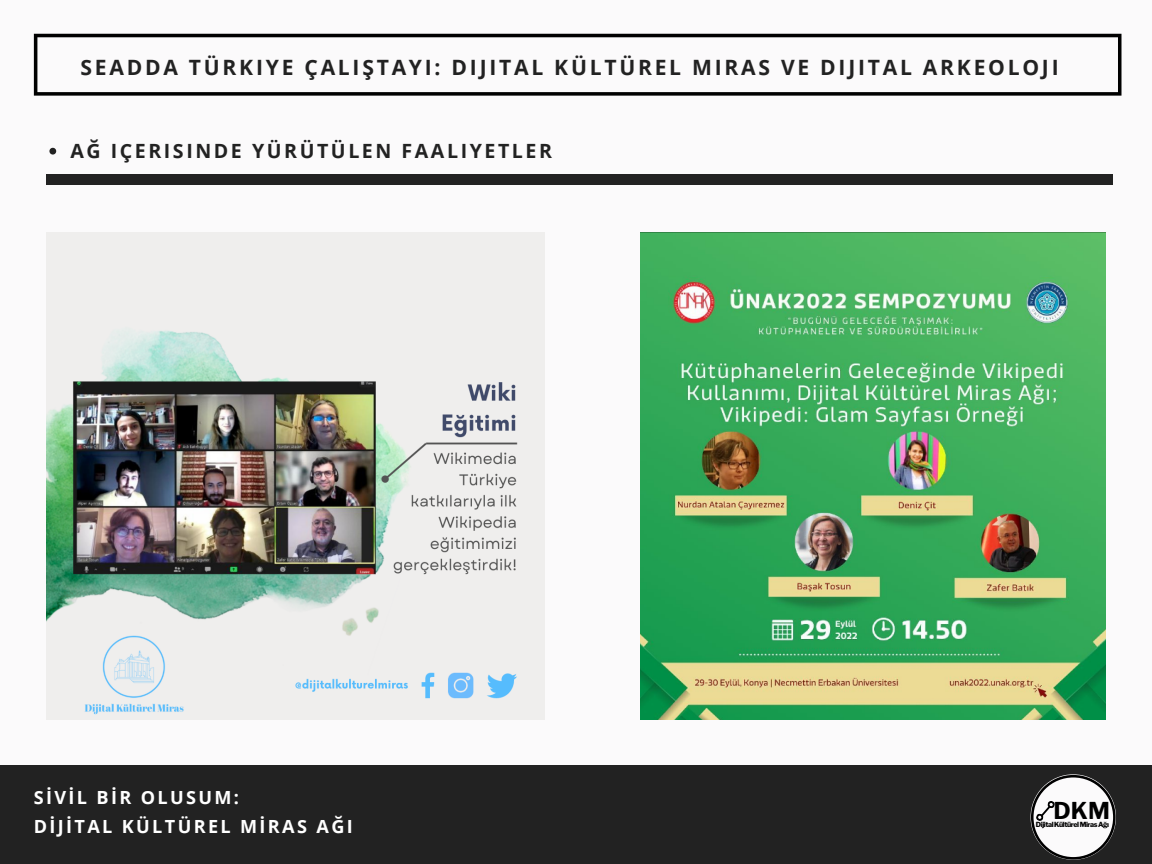
<style>
.page{position:relative;width:1152px;height:864px;background:#fbfafb}
.page>*{position:absolute;margin:0;border:0;box-sizing:border-box;transform-origin:0 0}
.t1{font:700 23.1px "Libre Franklin";color:#000}
.t2{font:700 21.15px "Open Sans";letter-spacing:.13em;color:#222}
.t3{font:700 19.65px "Open Sans";letter-spacing:.13em;color:#222}
.t4{font:700 18.15px/29.2px "Open Sans";letter-spacing:.13em;color:#fff}
.t5{font:800 7.05px "Libre Franklin";letter-spacing:-.06em;color:#000}
</style>
<div class="page">
<svg style="left:34px;top:34px;width:1087px;height:62px"></svg>
<div style="left:46px;top:174px;width:1067px;height:10px;background:#222"></div>
<img style="left:641px;top:232px;width:465px;height:487px">
<img style="left:46px;top:232px;width:499px;height:487px">
<svg style="left:49px;top:148px;width:7px;height:7px"></svg>
<div style="left:0;top:766px;width:1152px;height:98px;background:#222"></div>
<svg style="left:1031px;top:775px;width:85px;height:85px"></svg>
<p class="t2" style="left:81px;top:53px;width:980px">SEADDA TÜRKIYE ÇALIŞTAYI: DIJITAL KÜLTÜREL MIRAS VE DIJITAL ARKEOLOJI</p>
<p class="t3" style="left:70px;top:137px;width:483px">AĞ IÇERISINDE YÜRÜTÜLEN FAALIYETLER</p>
<p class="t4" style="left:34px;top:782px;width:321px">SİVİL BİR OLUSUM:<br>DİJİTAL KÜLTÜREL MİRAS AĞI</p>
<p class="t1" style="left:1054px;top:797px;width:58px">DKM</p>
<p class="t5" style="left:1036px;top:820px;width:75px">DijitalKültürelMirasAğı</p>
</div>
